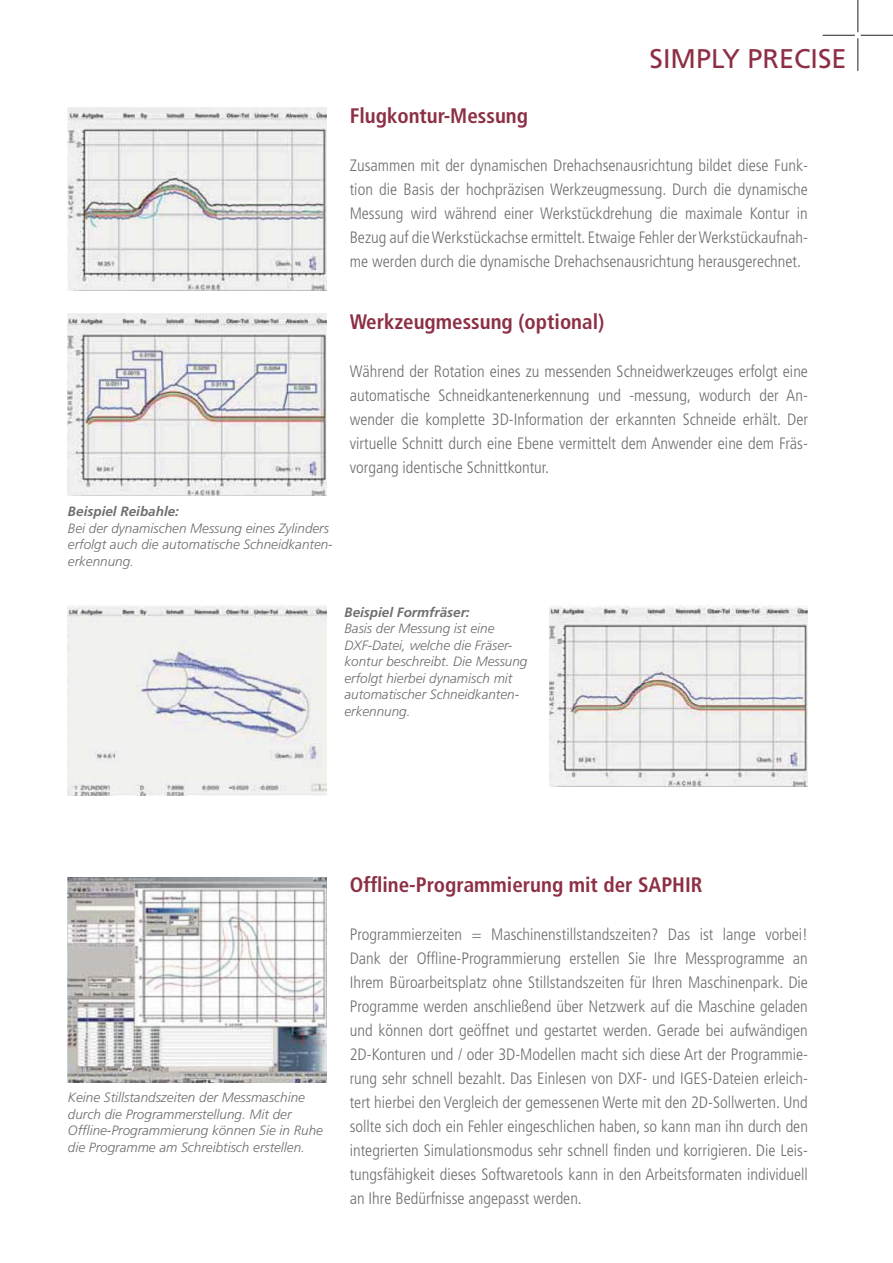
<style>
.page{position:relative;width:893px;height:1263px;background:#fff}
.page>*{position:absolute;margin:0;border:0;box-sizing:border-box;transform-origin:0 0}
.t1{font:27px "Frutiger";color:#8d2f45}
.t2{font:700 condensed 21px "Frutiger";color:#8d2f45}
.t3{font:300 condensed 16.5px/24px "Frutiger";color:#6d6e70;text-align:justify}
.t4{font:italic 300 13.5px/16.5px "Frutiger";color:#6d6e70}
.t5{font:italic 700 13.5px "Frutiger";color:#6d6e70}
</style>
<div class="page">
<hr style="left:857px;top:0;width:1px;height:32px;background:#231f20">
<hr style="left:861px;top:35px;width:32px;height:1px;background:#231f20">
<hr style="left:823px;top:35px;width:32px;height:1px;background:#231f20">
<hr style="left:857px;top:38px;width:1px;height:33px;background:#231f20">
<img style="left:68px;top:107px;width:258px;height:183px">
<img style="left:68px;top:313px;width:258px;height:183px">
<img style="left:68px;top:606px;width:258px;height:190px">
<img style="left:549px;top:606px;width:259px;height:181px">
<img style="left:68px;top:877px;width:258px;height:206px">
<p class="t2" style="left:350px;top:107px;width:180px">Flugkontur-Messung</p>
<h1 class="t1" style="left:649px;top:48px;width:199px">SIMPLY PRECISE</h1>
<p class="t3" style="left:350px;top:154px;width:460px">Zusammen mit der dynamischen Drehachsenausrichtung bildet diese Funk&shy;tion die Basis der hochpräzisen Werkzeugmessung. Durch die dynamische Messung wird während einer Werkstückdrehung die maximale Kontur in Bezug auf die Werkstückachse ermittelt. Etwaige Fehler der Werkstückaufnah&shy;me werden durch die dynamische Drehachsenausrichtung herausgerechnet.</p>
<p class="t5" style="left:68px;top:506px;width:113px">Beispiel Reibahle:</p>
<p class="t4" style="left:68px;top:521px;width:266px">Bei der dynamischen Messung eines Zylinders erfolgt auch die automatische Schneidkanten&shy;erkennung.</p>
<p class="t2" style="left:350px;top:314px;width:256px">Werkzeugmessung (optional)</p>
<p class="t3" style="left:350px;top:360px;width:460px">Während der Rotation eines zu messenden Schneidwerkzeuges erfolgt eine automatische Schneidkantenerkennung und -messung, wodurch der An&shy;wender die komplette 3D-Information der erkannten Schneide erhält. Der virtuelle Schnitt durch eine Ebene vermittelt dem Anwender eine dem Fräs&shy;vorgang identische Schnittkontur.</p>
<p class="t5" style="left:344px;top:606px;width:127px">Beispiel Formfräser:</p>
<p class="t4" style="left:344px;top:621px;width:185px">Basis der Messung ist eine<br>DXF-Datei, welche die Fräser&shy;kontur beschreibt. Die Messung erfolgt hierbei dynamisch mit automatischer Schneidkanten&shy;erkennung.</p>
<p class="t4" style="left:68px;top:1091px;width:257px">Keine Stillstandszeiten der Messmaschine durch die Programmerstellung. Mit der Offline-Programmierung können Sie in Ruhe die Programme am Schreibtisch erstellen.</p>
<p class="t2" style="left:350px;top:876px;width:354px">Offline-Programmierung mit der SAPHIR</p>
<p class="t3" style="left:350px;top:923px;width:460px">Programmierzeiten = Maschinenstillstandszeiten? Das ist lange vorbei!<br>Dank der Offline-Programmierung erstellen Sie Ihre Messprogramme an Ihrem Büroarbeitsplatz ohne Stillstandszeiten für Ihren Maschinenpark. Die Programme werden anschließend über Netzwerk auf die Maschine geladen und können dort geöffnet und gestartet werden. Gerade bei aufwändigen 2D-Konturen und / oder 3D-Modellen macht sich diese Art der Programmie&shy;rung sehr schnell bezahlt. Das Einlesen von DXF- und IGES-Dateien erleich&shy;tert hierbei den Vergleich der gemessenen Werte mit den 2D-Sollwerten. Und sollte sich doch ein Fehler eingeschlichen haben, so kann man ihn durch den integrierten Simulationsmodus sehr schnell finden und korrigieren. Die Leis&shy;tungsfähigkeit dieses Softwaretools kann in den Arbeitsformaten individuell an Ihre Bedürfnisse angepasst werden.</p>
</div>
